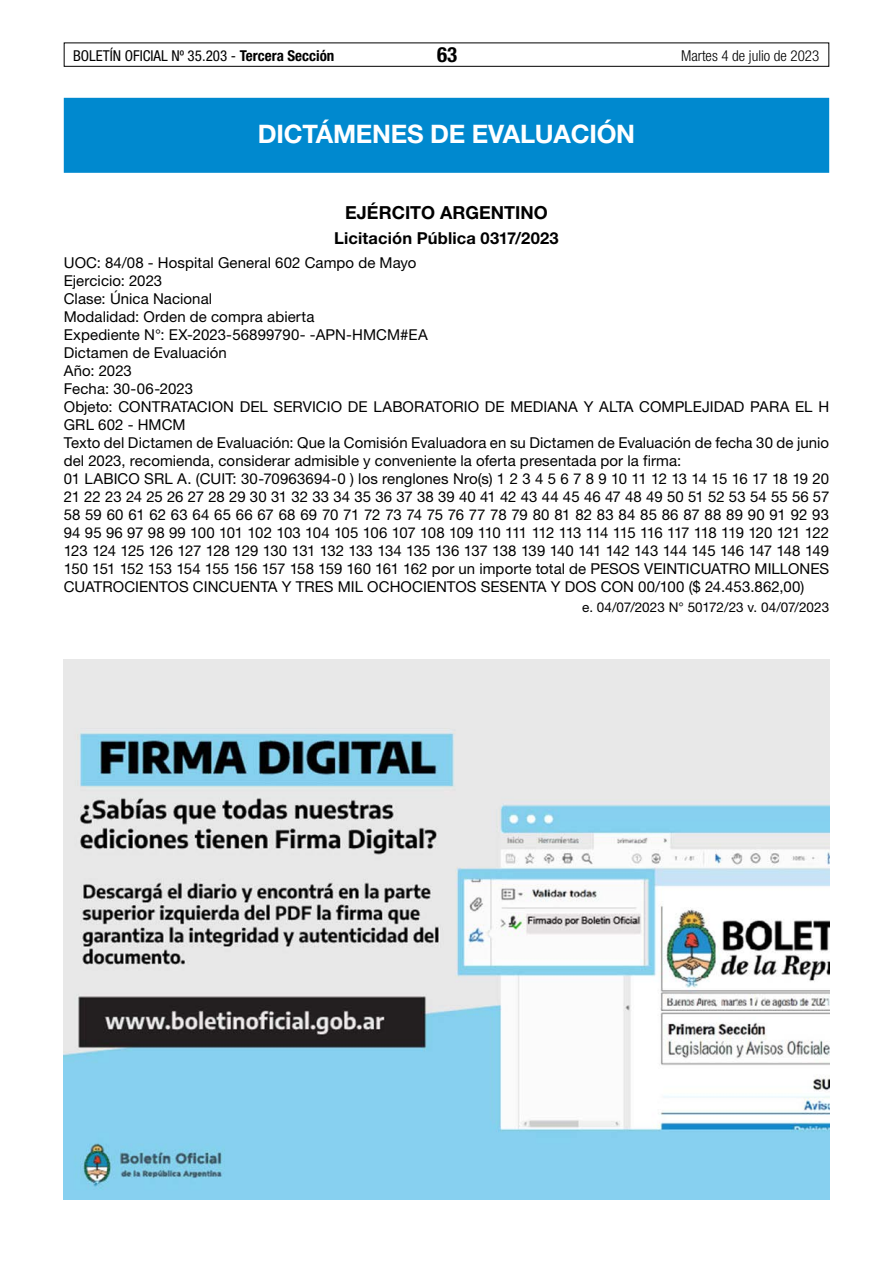
<style>
.page{position:relative;width:893px;height:1263px;background:#fff}
.page>*{position:absolute;margin:0;border:0;box-sizing:border-box;transform-origin:0 0}
.t1{font:700 25.5px "Helvetica Neue LT Std";letter-spacing:-.01em;color:#fff}
.t2{font:700 condensed 21px "Helvetica Neue LT Std";color:#000}
.t3{font:700 18px "Helvetica Neue LT Std";color:#000}
.t4{font:700 16.5px "Helvetica Neue LT Std";letter-spacing:.01em;color:#000}
.t5{font:15px/18px "Helvetica Neue LT Std";letter-spacing:.005em;color:#000}
.t6{font:condensed 15px "Helvetica Neue LT Std";color:#000}
.t7{font:300 condensed 15px "Helvetica Neue LT Std";color:#000}
.t8{font:13.5px "Helvetica Neue LT Std";letter-spacing:-.005em;color:#000}
.s1{font-weight:700}
</style>
<div class="page">
<div style="left:64px;top:43px;width:765px;height:24px;border:1px solid #000"></div>
<div style="left:64px;top:98px;width:765px;height:75px;background:#0089cf"></div>
<img style="left:64px;top:659px;width:765px;height:540px">
<p class="t6" style="left:73px;top:47px;width:263px">BOLETÍN OFICIAL Nº 35.203 - <span class="s1">Tercera Sección</span></p>
<h2 class="t2" style="left:437px;top:42px;width:22px">63</h2>
<p class="t7" style="left:681px;top:47px;width:140px">Martes 4 de julio de 2023</p>
<h1 class="t1" style="left:258px;top:118px;width:379px">DICTÁMENES DE EVALUACIÓN</h1>
<p class="t3" style="left:345px;top:202px;width:204px">EJÉRCITO ARGENTINO</p>
<p class="t4" style="left:334px;top:228px;width:226px">Licitación Pública 0317/2023</p>
<p class="t5" style="left:64px;top:254px;width:767px">UOC: 84/08 - Hospital General 602 Campo de Mayo<br>Ejercicio: 2023<br>Clase: Única Nacional<br>Modalidad: Orden de compra abierta<br>Expediente N°: EX-2023-56899790- -APN-HMCM#EA<br>Dictamen de Evaluación<br>Año: 2023<br>Fecha: 30-06-2023<br>Objeto: CONTRATACION DEL SERVICIO DE LABORATORIO DE MEDIANA Y ALTA COMPLEJIDAD PARA EL H GRL 602 - HMCM<br>Texto del Dictamen de Evaluación: Que la Comisión Evaluadora en su Dictamen de Evaluación de fecha 30 de junio del 2023, recomienda, considerar admisible y conveniente la oferta presentada por la firma:<br>01 LABICO SRL A. (CUIT: 30-70963694-0 ) los renglones Nro(s) 1 2 3 4 5 6 7 8 9 10 11 12 13 14 15 16 17 18 19 20<br>21 22 23 24 25 26 27 28 29 30 31 32 33 34 35 36 37 38 39 40 41 42 43 44 45 46 47 48 49 50 51 52 53 54 55 56 57<br>58 59 60 61 62 63 64 65 66 67 68 69 70 71 72 73 74 75 76 77 78 79 80 81 82 83 84 85 86 87 88 89 90 91 92 93<br>94 95 96 97 98 99 100 101 102 103 104 105 106 107 108 109 110 111 112 113 114 115 116 117 118 119 120 121 122<br>123 124 125 126 127 128 129 130 131 132 133 134 135 136 137 138 139 140 141 142 143 144 145 146 147 148 149<br>150 151 152 153 154 155 156 157 158 159 160 161 162 por un importe total de PESOS VEINTICUATRO MILLONES CUATROCIENTOS CINCUENTA Y TRES MIL OCHOCIENTOS SESENTA Y DOS CON 00/100 ($ 24.453.862,00)</p>
<p class="t8" style="left:582px;top:599px;width:249px">e. 04/07/2023 N° 50172/23 v. 04/07/2023</p>
</div>
